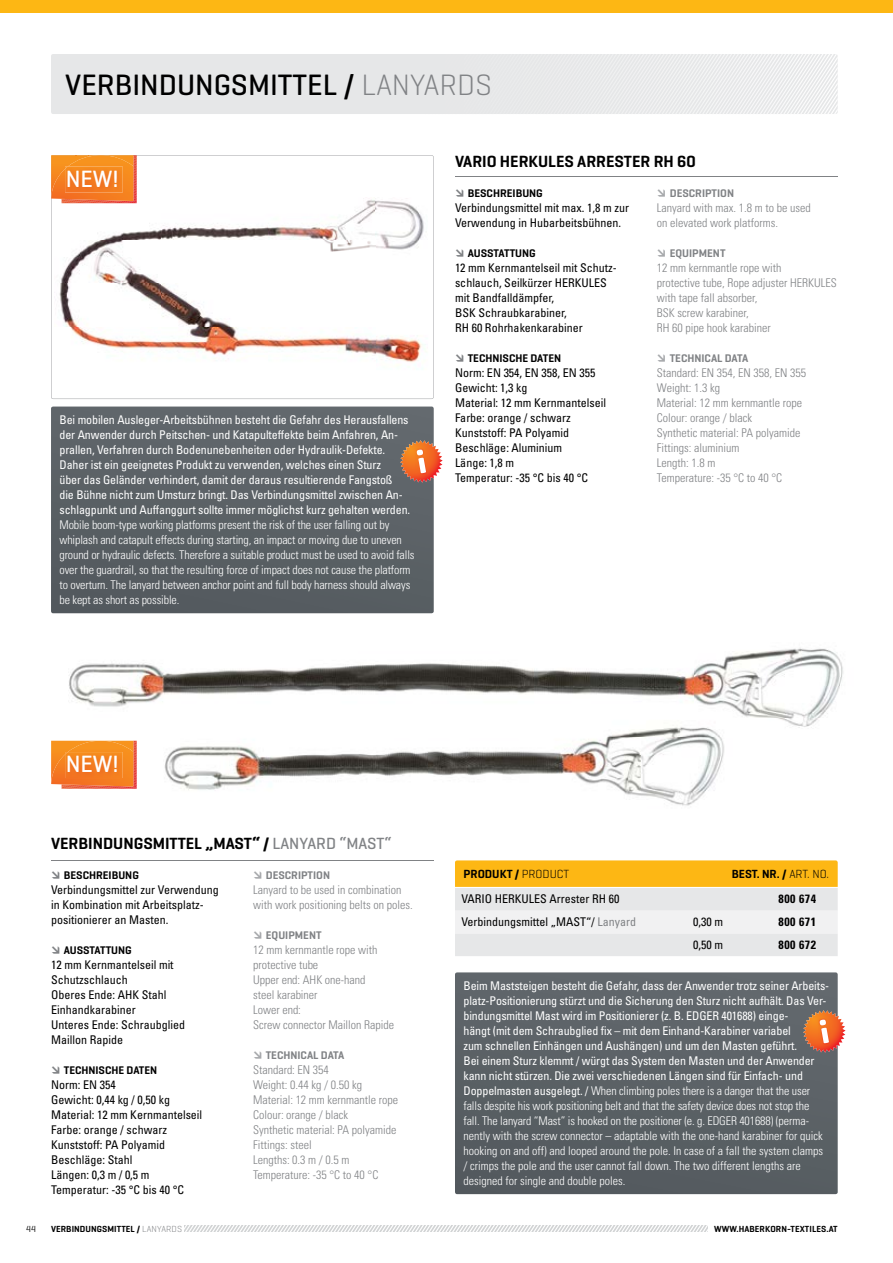
<style>
.page{position:relative;width:893px;height:1263px;background:#fff}
.page>*{position:absolute;margin:0;border:0;box-sizing:border-box;transform-origin:0 0}
.t1{font:500 30px "Geogrotesque";color:#000}
.t2{font:500 24px "Geogrotesque";color:#fff}
.t3{font:600 16.5px "Geogrotesque";color:#000}
.t4{font:condensed 12px/15px "Univers LT Std";letter-spacing:-.01em;color:#fff}
.t5{font:condensed 12px/15px "Univers LT Std";color:#000}
.t6{font:300 condensed 12px/15px "Univers LT Std";color:#808285}
.t7{font:300 condensed 12px/15px "Univers LT Std";letter-spacing:-.01em;color:#fff}
.t8{font:600 12px "Geogrotesque";color:#000}
.t9{font:700 condensed 12px "Univers LT Std";letter-spacing:.04em;color:#000}
.t10{font:600 11.25px "Geogrotesque";color:#000}
.t11{font:600 11.25px "Geogrotesque";color:#808285}
.t12{font:600 9px "Geogrotesque";letter-spacing:.01em;color:#000}
.t13{font:9px "Geogrotesque";color:#000}
.s1{font-weight:300;color:#808285}
.s2{color:#808285}
.s3{color:#a7a9ac}
.s4{font-weight:500;color:#808285}
.s5{font-weight:300}
</style>
<div class="page">
<svg style="left:51px;top:155px;width:383px;height:244px"></svg>
<img style="left:374px;top:613px;width:469px;height:106px">
<img style="left:214px;top:613px;width:160px;height:81px">
<img style="left:55px;top:613px;width:159px;height:94px">
<img style="left:55px;top:719px;width:763px;height:87px">
<img style="left:55px;top:197px;width:374px;height:173px">
<div style="left:51px;top:54px;width:787px;height:60px;background:#e6e7e8;border-radius:2px"></div>
<svg style="left:638px;top:54px;width:200px;height:60px"></svg>
<hr style="left:455px;top:176px;width:383px;height:1px;background:#808285">
<svg style="left:455px;top:860px;width:383px;height:96px"></svg>
<svg style="left:51px;top:155px;width:86px;height:48px"></svg>
<img style="left:65px;top:167px;width:58px;height:25px">
<svg style="left:51px;top:741px;width:86px;height:48px"></svg>
<img style="left:65px;top:752px;width:58px;height:26px">
<div style="left:51px;top:406px;width:383px;height:207px;background:#5b6166"></div>
<div style="left:455px;top:972px;width:383px;height:222px;background:#5b6166"></div>
<svg style="left:400px;top:440px;width:43px;height:43px"></svg>
<svg style="left:803px;top:1010px;width:43px;height:43px"></svg>
<hr style="left:51px;top:860px;width:383px;height:1px;background:#808285">
<div style="left:0;top:0;width:893px;height:13px;background:#fdb714"></div>
<svg style="left:185px;top:1225px;width:523px;height:7px"></svg>
<h1 class="t1" style="left:65px;top:66px;width:428px">VERBINDUNGSMITTEL / <span class="s1">LANYARDS</span></h1>
<h2 class="t2" style="left:66px;top:164px;width:55px">NEW!</h2>
<p class="t4" style="left:60px;top:412px;width:352px">Bei mobilen Ausleger-Arbeitsbühnen besteht die Gefahr des Herausfallens der Anwender durch Peitschen- und Katapulteffekte beim Anfahren, An&shy;prallen, Verfahren durch Bodenunebenheiten oder Hydraulik-Defekte.<br>Daher ist ein geeignetes Produkt zu verwenden, welches einen Sturz<br>über das Geländer verhindert, damit der daraus resultierende Fangstoß<br>die Bühne nicht zum Umsturz bringt. Das Verbindungsmittel zwischen An&shy;schlagpunkt und Auffanggurt sollte immer möglichst kurz gehalten werden.</p>
<p class="t7" style="left:60px;top:517px;width:357px">Mobile boom-type working platforms present the risk of the user falling out by whiplash and catapult effects during starting, an impact or moving due to uneven ground or hydraulic defects. Therefore a suitable product must be used to avoid falls over the guardrail, so that the resulting force of impact does not cause the platform to overturn. The lanyard between anchor point and full body harness should always be kept as short as possible.</p>
<h3 class="t3" style="left:455px;top:151px;width:242px">VARIO HERKULES ARRESTER RH 60</h3>
<p class="t10" style="left:455px;top:186px;width:89px"><span class="s2">→</span> BESCHREIBUNG</p>
<p class="t5" style="left:455px;top:200px;width:176px">Verbindungsmittel mit max. 1,8 m zur<br>Verwendung in Hubarbeitsbühnen.</p>
<p class="t10" style="left:455px;top:246px;width:82px"><span class="s2">→</span> AUSSTATTUNG</p>
<p class="t5" style="left:455px;top:260px;width:163px">12 mm Kernmantelseil mit Schutz&shy;schlauch, Seilkürzer HERKULES mit Bandfalldämpfer,<br>BSK Schraubkarabiner,<br>RH 60 Rohrhakenkarabiner</p>
<p class="t10" style="left:455px;top:351px;width:108px"><span class="s2">→</span> TECHNISCHE DATEN</p>
<p class="t5" style="left:455px;top:365px;width:153px">Norm: EN 354, EN 358, EN 355<br>Gewicht: 1,3 kg<br>Material: 12 mm Kernmantelseil<br>Farbe: orange / schwarz<br>Kunststoff: PA Polyamid<br>Beschläge: Aluminium<br>Länge: 1,8 m<br>Temperatur: -35 °C bis 40 °C</p>
<p class="t11" style="left:657px;top:186px;width:79px"><span class="s3">→</span> DESCRIPTION</p>
<p class="t6" style="left:657px;top:200px;width:155px">Lanyard with max. 1.8 m to be used on elevated work platforms.</p>
<p class="t11" style="left:657px;top:246px;width:70px"><span class="s3">→</span> EQUIPMENT</p>
<p class="t6" style="left:657px;top:260px;width:181px">12 mm kernmantle rope with<br>protective tube, Rope adjuster HERKULES with tape fall absorber,<br>BSK screw karabiner,<br>RH 60 pipe hook karabiner</p>
<p class="t11" style="left:657px;top:351px;width:93px"><span class="s3">→</span> TECHNICAL DATA</p>
<p class="t6" style="left:657px;top:365px;width:151px">Standard: EN 354, EN 358, EN 355<br>Weight: 1.3 kg<br>Material: 12 mm kernmantle rope<br>Colour: orange / black<br>Synthetic material: PA polyamide<br>Fittings: aluminium<br>Length: 1.8 m<br>Temperature: -35 °C to 40 °C</p>
<h2 class="t2" style="left:66px;top:749px;width:55px">NEW!</h2>
<h3 class="t3" style="left:51px;top:833px;width:342px">VERBINDUNGSMITTEL „MAST“ / <span class="s4">LANYARD “MAST“</span></h3>
<p class="t10" style="left:51px;top:868px;width:89px"><span class="s2">→</span> BESCHREIBUNG</p>
<p class="t5" style="left:51px;top:882px;width:169px">Verbindungsmittel zur Verwendung in Kombination mit Arbeitsplatz&shy;positionierer an Masten.</p>
<p class="t10" style="left:51px;top:943px;width:82px"><span class="s2">→</span> AUSSTATTUNG</p>
<p class="t5" style="left:51px;top:957px;width:135px">12 mm Kernmantelseil mit<br>Schutzschlauch<br>Oberes Ende: AHK Stahl<br>Einhandkarabiner<br>Unteres Ende: Schraubglied<br>Maillon Rapide</p>
<p class="t10" style="left:51px;top:1063px;width:108px"><span class="s2">→</span> TECHNISCHE DATEN</p>
<p class="t5" style="left:51px;top:1077px;width:153px">Norm: EN 354<br>Gewicht: 0,44 kg / 0,50 kg<br>Material: 12 mm Kernmantelseil<br>Farbe: orange / schwarz<br>Kunststoff: PA Polyamid<br>Beschläge: Stahl<br>Längen: 0,3 m / 0,5 m<br>Temperatur: -35 °C bis 40 °C</p>
<p class="t11" style="left:253px;top:868px;width:79px"><span class="s3">→</span> DESCRIPTION</p>
<p class="t6" style="left:253px;top:882px;width:161px">Lanyard to be used in combination with work positioning belts on poles.</p>
<p class="t11" style="left:253px;top:928px;width:70px"><span class="s3">→</span> EQUIPMENT</p>
<p class="t6" style="left:253px;top:942px;width:143px">12 mm kernmantle rope with protective tube<br>Upper end: AHK one-hand<br>steel karabiner<br>Lower end:<br>Screw connector Maillon Rapide</p>
<p class="t11" style="left:253px;top:1048px;width:93px"><span class="s3">→</span> TECHNICAL DATA</p>
<p class="t6" style="left:253px;top:1062px;width:147px">Standard: EN 354<br>Weight: 0.44 kg / 0.50 kg<br>Material: 12 mm kernmantle rope<br>Colour: orange / black<br>Synthetic material: PA polyamide<br>Fittings: steel<br>Lengths: 0.3 m / 0.5 m<br>Temperature: -35 °C to 40 °C</p>
<p class="t8" style="left:463px;top:866px;width:107px">PRODUKT / <span class="s5">PRODUCT</span></p>
<p class="t8" style="left:732px;top:866px;width:99px">BEST. NR. / <span class="s5">ART. NO.</span></p>
<p class="t5" style="left:461px;top:891px;width:160px">VARIO HERKULES Arrester RH 60</p>
<p class="t9" style="left:778px;top:892px;width:39px">800 674</p>
<p class="t5" style="left:461px;top:914px;width:176px">Verbindungsmittel „MAST“/ <span class="s2">Lanyard</span></p>
<p class="t5" style="left:693px;top:914px;width:31px">0,30 m</p>
<p class="t9" style="left:778px;top:914px;width:39px">800 671</p>
<p class="t5" style="left:693px;top:937px;width:31px">0,50 m</p>
<p class="t9" style="left:778px;top:937px;width:39px">800 672</p>
<p class="t4" style="left:463px;top:978px;width:367px">Beim Maststeigen besteht die Gefahr, dass der Anwender trotz seiner Arbeits&shy;platz-Positionierung stürzt und die Sicherung den Sturz nicht aufhält. Das Ver&shy;bindungsmittel Mast wird im Positionierer (z. B. EDGER 401688) einge-<br>hängt (mit dem Schraubglied fix – mit dem Einhand-Karabiner variabel<br>zum schnellen Einhängen und Aushängen) und um den Masten geführt.<br>Bei einem Sturz klemmt / würgt das System den Masten und der Anwender kann nicht stürzen. Die zwei verschiedenen Längen sind für Einfach- und Doppelmasten ausgelegt. / <span class="s5">When climbing poles there is a danger that the user falls despite his work positioning belt and that the safety device does not stop the<br>fall. The lanyard “Mast” is hooked on the positioner (e. g. EDGER 401688) (perma&shy;nently with the screw connector – adaptable with the one-hand karabiner for quick hooking on and off) and looped around the pole. In case of a fall the system clamps / crimps the pole and the user cannot fall down. The two different lengths are designed for single and double poles.</span></p>
<p class="t13" style="left:26px;top:1223px;width:11px">44</p>
<p class="t12" style="left:51px;top:1223px;width:133px">VERBINDUNGSMITTEL / <span class="s1">LANYARDS</span></p>
<p class="t12" style="left:714px;top:1223px;width:125px">WWW.HABERKORN-TEXTILES.AT</p>
</div>
